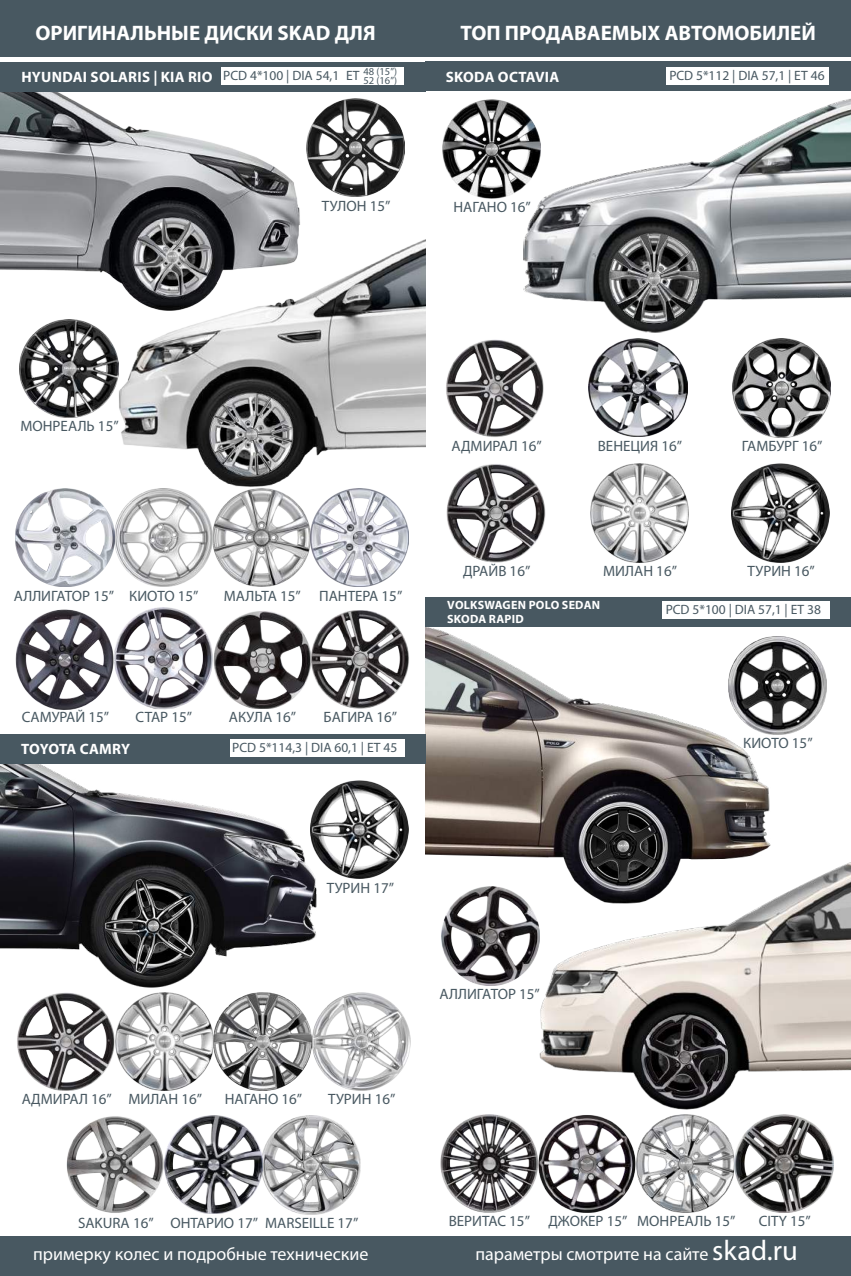
<style>
.page{position:relative;width:851px;height:1276px;background:#fff}
.page>*{position:absolute;margin:0;border:0;box-sizing:border-box;transform-origin:0 0}
.t1{font:700 21px "Myriad Pro";color:#fff}
.t2{font:18px "Myriad Pro";color:#fff}
.t3{font:15px "Myriad Pro";color:#485861}
.t4{font:700 15px "Myriad Pro";letter-spacing:.02em;color:#fff}
.t5{font:13.5px "Myriad Pro";color:#485861}
.t6{font:700 12px/13.5px "Myriad Pro";letter-spacing:.02em;color:#fff}
.t7{font:10.5px "Myriad Pro";color:#485861}
.s1{font-size:28.5px}
</style>
<div class="page">
<div style="left:0;top:0;width:850px;height:56px;background:#485861"></div>
<img style="left:16px;top:488px;width:393px;height:99px">
<img style="left:20px;top:319px;width:88px;height:98px">
<img style="left:306px;top:99px;width:98px;height:98px">
<img style="left:213px;top:610px;width:196px;height:98px">
<img style="left:15px;top:607px;width:198px;height:103px">
<img style="left:0;top:56px;width:301px;height:218px">
<div style="left:0;top:62px;width:425px;height:29px;background:#485861"></div>
<div style="left:221px;top:68px;width:183px;height:17px;background:#fff"></div>
<img style="left:108px;top:229px;width:317px;height:258px">
<img style="left:440px;top:1114px;width:393px;height:98px">
<img style="left:425px;top:627px;width:345px;height:260px">
<img style="left:523px;top:856px;width:327px;height:254px">
<img style="left:728px;top:636px;width:98px;height:98px">
<img style="left:441px;top:887px;width:98px;height:98px">
<div style="left:425px;top:597px;width:425px;height:30px;background:#485861"></div>
<div style="left:662px;top:602px;width:167px;height:17px;background:#fff"></div>
<img style="left:0;top:764px;width:317px;height:223px">
<div style="left:0;top:734px;width:425px;height:30px;background:#485861"></div>
<div style="left:230px;top:740px;width:174px;height:17px;background:#fff"></div>
<img style="left:17px;top:992px;width:393px;height:98px">
<img style="left:66px;top:1116px;width:294px;height:98px">
<img style="left:310px;top:780px;width:98px;height:99px">
<img style="left:523px;top:99px;width:327px;height:240px">
<div style="left:425px;top:62px;width:425px;height:29px;background:#485861"></div>
<div style="left:666px;top:67px;width:162px;height:17px;background:#fff"></div>
<img style="left:732px;top:339px;width:98px;height:98px">
<img style="left:590px;top:464px;width:98px;height:98px">
<img style="left:442px;top:100px;width:98px;height:98px">
<img style="left:447px;top:464px;width:98px;height:98px">
<img style="left:731px;top:464px;width:98px;height:98px">
<img style="left:446px;top:339px;width:98px;height:98px">
<img style="left:589px;top:339px;width:98px;height:98px">
<div style="left:0;top:1236px;width:850px;height:40px;background:#485861"></div>
<h1 class="t1" style="left:35px;top:19px;width:67px">ОРИГИНАЛ</h1>
<h1 class="t1" style="left:144px;top:19px;width:28px">ЬНЫЕ</h1>
<h1 class="t1" style="left:204px;top:19px;width:15px">ДИСКИ</h1>
<h1 class="t1" style="left:277px;top:19px;width:100px">SKAD ДЛЯ</h1>
<h1 class="t1" style="left:460px;top:19px;width:85px">ТОП ПРОДАВАЕ</h1>
<h1 class="t1" style="left:611px;top:19px;width:67px">МЫХ АВТО</h1>
<h1 class="t1" style="left:716px;top:19px;width:60px">МОБИЛЕЙ</h1>
<p class="t4" style="left:21px;top:67px;width:176px">HYUNDAI SOLARIS | KIA RIO</p>
<p class="t5" style="left:223px;top:67px;width:175px">РСD 4*100 | DIA 54,1 ET <sup>48</sup> <sup>(15”)</sup></p>
<p class="t7" style="left:363px;top:74px;width:35px">52 (16”)</p>
<p class="t3" style="left:322px;top:196px;width:26px">ТУЛОН</p>
<p class="t3" style="left:370px;top:196px;width:22px">15”</p>
<p class="t4" style="left:445px;top:67px;width:63px">SKODA OCTAV</p>
<p class="t4" style="left:545px;top:67px;width:14px">IA</p>
<p class="t5" style="left:669px;top:67px;width:157px">РСD 5*112 | DIA 57,1 | ET 46</p>
<p class="t3" style="left:453px;top:198px;width:79px">НАГАНО 16”</p>
<p class="t3" style="left:20px;top:417px;width:11px">МОНРЕ</p>
<p class="t3" style="left:68px;top:417px;width:52px">АЛЬ 15”</p>
<p class="t3" style="left:14px;top:586px;width:20px">АЛЛИ</p>
<p class="t3" style="left:51px;top:586px;width:24px">ГАТОР</p>
<p class="t3" style="left:93px;top:586px;width:22px">15”</p>
<p class="t3" style="left:129px;top:586px;width:19px">КИОТО</p>
<p class="t3" style="left:178px;top:586px;width:22px">15”</p>
<p class="t3" style="left:224px;top:586px;width:123px">МАЛЬТА 15” ПАНТЕР</p>
<p class="t3" style="left:369px;top:586px;width:35px">А 15”</p>
<p class="t3" style="left:22px;top:708px;width:89px">САМУРАЙ 15”</p>
<p class="t3" style="left:136px;top:708px;width:58px">СТАР 15”</p>
<p class="t3" style="left:229px;top:708px;width:69px">АКУЛА 16”</p>
<p class="t3" style="left:323px;top:708px;width:75px">БАГИРА 16”</p>
<p class="t4" style="left:21px;top:739px;width:19px">TOYO</p>
<p class="t4" style="left:59px;top:739px;width:63px">TA CAMRY</p>
<p class="t5" style="left:232px;top:739px;width:166px">РСD 5*114,3 | DIA 60,1 | ET 45</p>
<p class="t3" style="left:451px;top:436px;width:30px">АДМИР</p>
<p class="t3" style="left:499px;top:436px;width:44px">АЛ 16”</p>
<p class="t3" style="left:597px;top:436px;width:9px">ВЕНЕ</p>
<p class="t3" style="left:630px;top:436px;width:53px">ЦИЯ 16”</p>
<p class="t3" style="left:741px;top:436px;width:82px">ГАМБУРГ 16”</p>
<p class="t3" style="left:463px;top:561px;width:69px">ДРАЙВ 16”</p>
<p class="t3" style="left:747px;top:561px;width:26px">ТУРИН</p>
<p class="t3" style="left:794px;top:561px;width:22px">16”</p>
<p class="t3" style="left:603px;top:561px;width:11px">МИЛ</p>
<p class="t3" style="left:634px;top:561px;width:44px">АН 16”</p>
<p class="t6" style="left:447px;top:598px;width:154px">VOLKSWAGEN POLO SEDAN<br>SKODA RAP</p>
<p class="t6" style="left:511px;top:612px;width:12px">ID</p>
<p class="t5" style="left:665px;top:601px;width:157px">РСD 5*100 | DIA 57,1 | ET 38</p>
<p class="t3" style="left:743px;top:734px;width:19px">КИОТО</p>
<p class="t3" style="left:791px;top:734px;width:22px">15”</p>
<p class="t3" style="left:326px;top:878px;width:26px">ТУРИН</p>
<p class="t3" style="left:373px;top:878px;width:22px">17”</p>
<p class="t3" style="left:22px;top:1090px;width:30px">АДМИР</p>
<p class="t3" style="left:69px;top:1090px;width:44px">АЛ 16”</p>
<p class="t3" style="left:225px;top:1090px;width:79px">НАГАНО 16”</p>
<p class="t3" style="left:128px;top:1090px;width:11px">МИЛ</p>
<p class="t3" style="left:159px;top:1090px;width:44px">АН 16”</p>
<p class="t3" style="left:328px;top:1090px;width:26px">ТУРИН</p>
<p class="t3" style="left:375px;top:1090px;width:22px">16”</p>
<p class="t3" style="left:78px;top:1213px;width:138px">SAKURA 16” ОНТАРИО</p>
<p class="t3" style="left:237px;top:1213px;width:122px">17” MARSEILLE 17”</p>
<p class="t3" style="left:439px;top:984px;width:20px">АЛЛИ</p>
<p class="t3" style="left:477px;top:984px;width:24px">ГАТОР</p>
<p class="t3" style="left:519px;top:984px;width:22px">15”</p>
<p class="t3" style="left:448px;top:1212px;width:9px">ВЕРИТ</p>
<p class="t3" style="left:488px;top:1212px;width:43px">АС 15”</p>
<p class="t3" style="left:548px;top:1212px;width:99px">ДЖОКЕР 15” МОНРЕ</p>
<p class="t3" style="left:684px;top:1212px;width:52px">АЛЬ 15”</p>
<p class="t3" style="left:758px;top:1212px;width:54px">CITY 15”</p>
<p class="t2" style="left:33px;top:1243px;width:337px">примерку колес и подробные технические</p>
<p class="t2" style="left:475px;top:1243px;width:324px">параметры смотрите на сайте <span class="s1">skad.ru</span></p>
</div>
